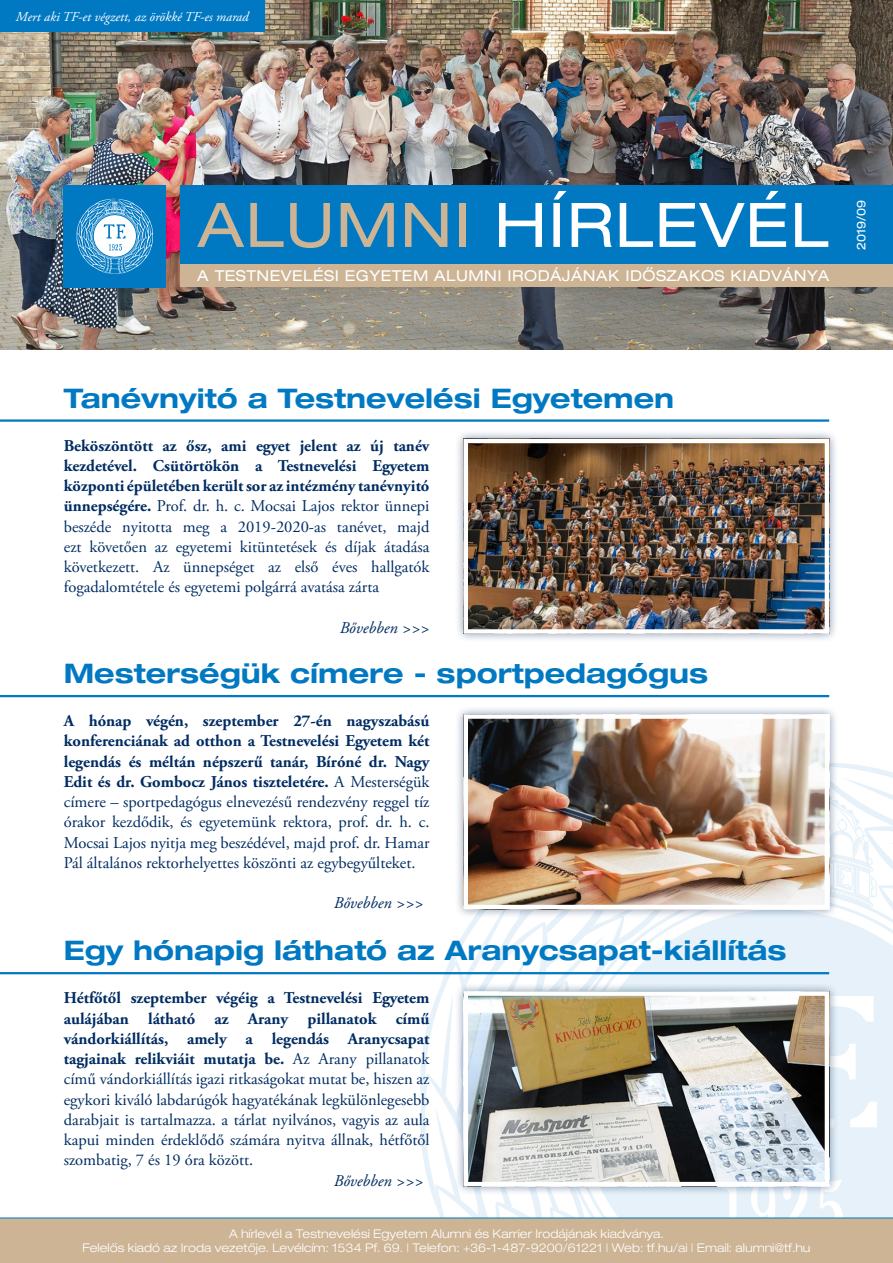
<style>
.page{position:relative;width:893px;height:1263px;background:#fff}
.page>*{position:absolute;margin:0;border:0;box-sizing:border-box;transform-origin:0 0}
.t1{font:expanded 61.5px "Helvetica Neue LT Pro";letter-spacing:.025em;color:#fff}
.Kulcsszavak{font:700 expanded 27px "Helvetica Neue LT Pro";color:#0079c2}
.t2{font:16.5px/20.2px "Adobe Garamond Pro";color:#002c62;text-align:justify}
.t3{font:italic 16.5px "Adobe Garamond Pro";color:#002c62}
.t4{font:expanded 15px "Helvetica Neue LT Pro";letter-spacing:.03em;color:#fff}
.t5{font:italic 13.5px "Adobe Garamond Pro";color:#fff}
.t6{font:300 expanded 12px/14.4px "Helvetica Neue LT Pro";color:#fff;text-align:center}
.Dátum{font:expanded 12px "Helvetica Neue LT Pro";color:#fff}
.s1{color:#ccb495}
.s2{font-weight:700}
</style>
<div class="page">
<img style="left:0;top:0;width:893px;height:349px">
<svg style="left:419px;top:763px;width:474px;height:454px"></svg>
<div style="left:0;top:0;width:264px;height:32px;background:#0079c2"></div>
<div style="left:64px;top:185px;width:102px;height:102px;background:#0079c2"></div>
<svg style="left:76px;top:198px;width:77px;height:76px"></svg>
<div style="left:180px;top:185px;width:713px;height:80px;background:#0079c2"></div>
<div style="left:180px;top:265px;width:713px;height:22px;background:#ccb495"></div>
<hr style="left:0;top:419px;width:829px;height:3px;background:#0079c2">
<hr style="left:0;top:695px;width:829px;height:2px;background:#0079c2">
<hr style="left:0;top:972px;width:829px;height:2px;background:#0079c2">
<div style="left:0;top:1218px;width:893px;height:45px;background:#ccb495"></div>
<hr style="left:0;top:1217px;width:893px;height:1px;background:#0079c2">
<div style="left:454px;top:982px;width:384px;height:214px;background:#002c62;opacity:.5"></div>
<img style="left:468px;top:996px;width:356px;height:185px">
<div style="left:463px;top:991px;width:366px;height:195px;border:4px solid #fff"></div>
<div style="left:454px;top:705px;width:384px;height:213px;background:#002c62;opacity:.5"></div>
<img style="left:468px;top:719px;width:356px;height:185px">
<div style="left:463px;top:714px;width:366px;height:195px;border:4px solid #fff"></div>
<div style="left:454px;top:430px;width:384px;height:213px;background:#002c62;opacity:.5"></div>
<img style="left:468px;top:444px;width:356px;height:185px">
<div style="left:463px;top:439px;width:366px;height:195px;border:4px solid #fff"></div>
<p class="t5" style="left:16px;top:8px;width:234px">Mert aki TF-et végzett, az örökké TF-es marad</p>
<h1 class="t1" style="left:197px;top:190px;width:633px"><span class="s1">ALUMNI</span> HÍRLEVÉL</h1>
<p class="t4" style="left:197px;top:267px;width:633px">A TESTNEVELÉSI EGYETEM ALUMNI IRODÁJÁNAK IDŐSZAKOS KIADVÁNYA</p>
<p class="Dátum" style="left:854px;top:250px;width:52px;rotate:-90deg">2019/09</p>
<p class="Kulcsszavak" style="left:64px;top:381px;width:612px">Tanévnyitó a Testnevelési Egyetemen</p>
<p class="t2" style="left:64px;top:436px;width:367px"><span class="s2">Beköszöntött az ősz, ami egyet jelent az új tanév kezdetével. Csütörtökön a Testnevelési Egyetem központi épületében került sor az intézmény tanévnyitó ünnepségére.</span> Prof. dr. h. c. Mocsai Lajos rektor ünnepi beszéde nyitotta meg a 2019-2020-as tanévet, majd ezt követően az egyetemi kitüntetések és díjak átadása következett. Az ünnepséget az első éves hallgatók fogadalomtétele és egyetemi polgárrá avatása zárta</p>
<p class="t3" style="left:340px;top:618px;width:91px">Bővebben &gt;&gt;&gt;</p>
<p class="Kulcsszavak" style="left:64px;top:657px;width:646px">Mesterségük címere - sportpedagógus</p>
<p class="t2" style="left:64px;top:711px;width:367px"><span class="s2">A hónap végén, szeptember 27-én nagyszabású konferenciának ad otthon a Testnevelési Egyetem két legendás és méltán népszerű tanár, Bíróné dr. Nagy Edit és dr. Gombocz János tiszteletére.</span> A Mesterségük címere – sportpedagógus elnevezésű rendezvény reggel tíz órakor kezdődik, és egyetemünk rektora, prof. dr. h. c.<br>Mocsai Lajos nyitja meg beszédével, majd prof. dr. Hamar Pál általános rektorhelyettes köszönti az egybegyűlteket.</p>
<p class="t3" style="left:334px;top:893px;width:91px">Bővebben &gt;&gt;&gt;</p>
<p class="Kulcsszavak" style="left:64px;top:934px;width:724px">Egy hónapig látható az Aranycsapat-kiállítás</p>
<p class="t2" style="left:64px;top:988px;width:367px"><span class="s2">Hétfőtől szeptember végéig a Testnevelési Egyetem aulájában látható az Arany pillanatok című vándorkiállítás, amely a legendás Aranycsapat tagjainak relikviáit mutatja be.</span> Az Arany pillanatok című vándorkiállítás igazi ritkaságokat mutat be, hiszen az egykori kiváló labdarúgók hagyatékának legkülönlegesebb darabjait is tartalmazza. a tárlat nyilvános, vagyis az aula kapui minden érdeklődő számára nyitva állnak, hétfőtől szombatig, 7 és 19 óra között.</p>
<p class="t3" style="left:334px;top:1170px;width:91px">Bővebben &gt;&gt;&gt;</p>
<p class="t6" style="left:82px;top:1226px;width:729px">A hírlevél a Testnevelési Egyetem Alumni és Karrier Irodájának kiadványa.<br>Felelős kiadó az Iroda vezetője. Levélcím: 1534 Pf. 69. | Telefon: +36-1-487-9200/61221 | Web: tf.hu/ai | Email: alumni@tf.hu</p>
</div>
